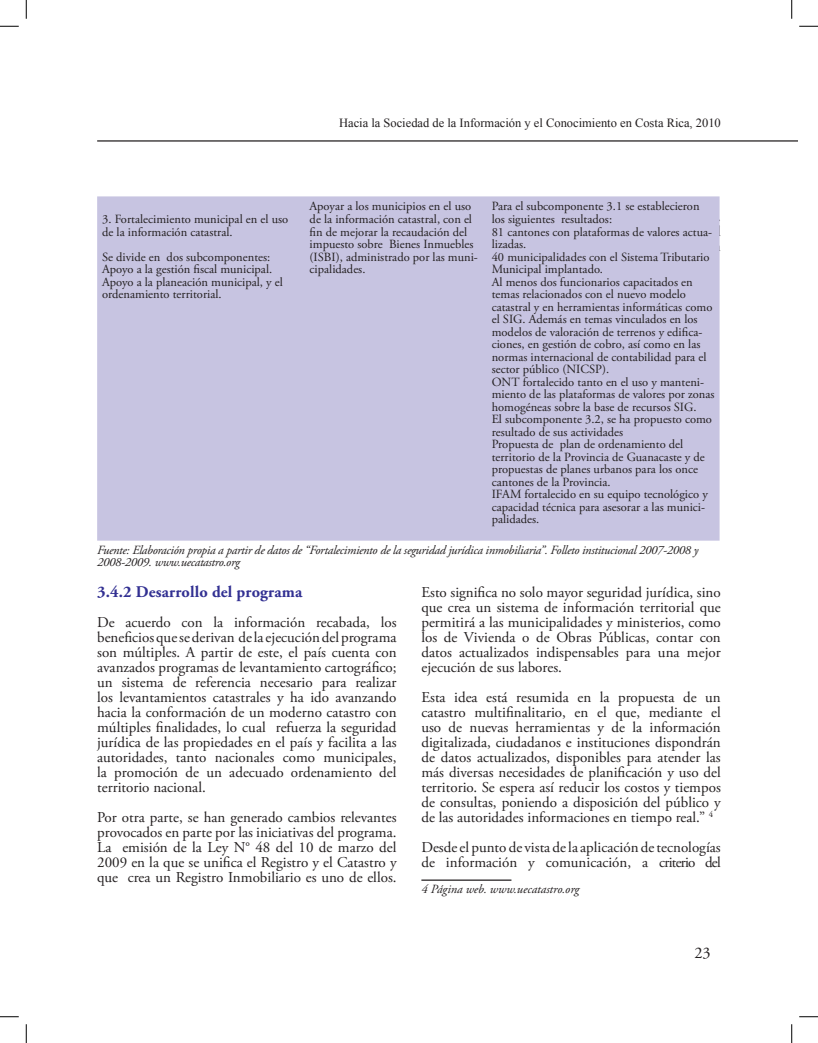
<style>
.page{position:relative;width:818px;height:1043px;background:#fff}
.page>*{position:absolute;margin:0;border:0;box-sizing:border-box;transform-origin:0 0}
.t1{font:700 16.25px "Adobe Garamond Pro";letter-spacing:.01em;color:#323092}
.t2{font:16.25px "Adobe Garamond Pro";color:#231f20}
.t3{font:15px/15px "Adobe Garamond Pro";color:#231f20;text-align:justify}
.t4{font:12.5px/12.5px "Adobe Garamond Pro";color:#231f20}
.t5{font:italic 12.5px/12.5px "Adobe Garamond Pro";letter-spacing:-.02em;color:#231f20}
.t6{font:12.5px "Times New Roman";color:#231f20}
.t7{font:italic 12.5px "Adobe Garamond Pro";color:#231f20}
</style>
<div class="page">
<hr style="left:97px;top:140px;width:701px;height:2px;background:#231f20">
<hr style="left:421px;top:879px;width:90px;height:1px;background:#231f20">
<div style="left:97px;top:196px;width:622px;height:344px;background:#c7c4e1"></div>
<svg style="left:0;top:25px;width:19px;height:2px"></svg>
<svg style="left:799px;top:25px;width:19px;height:2px"></svg>
<svg style="left:0;top:1016px;width:19px;height:1px"></svg>
<svg style="left:799px;top:1016px;width:19px;height:1px"></svg>
<svg style="left:25px;top:0;width:2px;height:19px"></svg>
<svg style="left:25px;top:1024px;width:2px;height:18px"></svg>
<svg style="left:791px;top:0;width:1px;height:19px"></svg>
<svg style="left:791px;top:1024px;width:1px;height:18px"></svg>
<p class="t6" style="left:339px;top:114px;width:383px">Hacia la Sociedad de la Información y el Conocimiento en Costa Rica, 2010</p>
<p class="t4" style="left:102px;top:213px;width:187px">3. Fortalecimiento municipal en el uso de la información catastral.</p>
<p class="t4" style="left:102px;top:251px;width:182px">Se divide en dos subcomponentes:<br>Apoyo a la gestión fiscal municipal.<br>Apoyo a la planeación municipal, y el ordenamiento territorial.</p>
<p class="t4" style="left:309px;top:201px;width:170px">Apoyar a los municipios en el uso de la información catastral, con el fin de mejorar la recaudación del impuesto sobre Bienes Inmuebles (ISBI), administrado por las muni&shy;cipalidades.</p>
<p class="t4" style="left:491px;top:201px;width:224px">Para el subcomponente 3.1 se establecieron los siguientes resultados:<br>81 cantones con plataformas de valores actua&shy;lizadas.<br>40 municipalidades con el Sistema Tributario Municipal implantado.<br>Al menos dos funcionarios capacitados en temas relacionados con el nuevo modelo catastral y en herramientas informáticas como el SIG. Además en temas vinculados en los modelos de valoración de terrenos y edifica&shy;ciones, en gestión de cobro, así como en las normas internacional de contabilidad para el sector público (NICSP).<br>ONT fortalecido tanto en el uso y manteni&shy;miento de las plataformas de valores por zonas homogéneas sobre la base de recursos SIG.<br>El subcomponente 3.2, se ha propuesto como resultado de sus actividades<br>Propuesta de plan de ordenamiento del territorio de la Provincia de Guanacaste y de propuestas de planes urbanos para los once cantones de la Provincia.<br>IFAM fortalecido en su equipo tecnológico y capacidad técnica para asesorar a las munici&shy;palidades.</p>
<p class="t3" style="left:421px;top:210px;width:301px">y constituye un avance importante para el país.<br>Ambas organizaciones, que otrora actuaban legal</p>
<p class="t3" style="left:421px;top:255px;width:183px">cónsonas, “Pero la nueva ley no</p>
<p class="t5" style="left:97px;top:543px;width:602px">Fuente: Elaboración propia a partir de datos de “Fortalecimiento de la seguridad jurídica inmobiliaria”. Folleto institucional 2007-2008 y<br>2008-2009. www.uecatastro.org</p>
<p class="t1" style="left:97px;top:582px;width:206px">3.4.2 Desarrollo del programa</p>
<p class="t3" style="left:97px;top:615px;width:301px">De acuerdo con la información recabada, los beneficios que se derivan de la ejecución del programa son múltiples. A partir de este, el país cuenta con avanzados programas de levantamiento cartográfico; un sistema de referencia necesario para realizar los levantamientos catastrales y ha ido avanzando hacia la conformación de un moderno catastro con múltiples finalidades, lo cual refuerza la seguridad jurídica de las propiedades en el país y facilita a las autoridades, tanto nacionales como municipales, la promoción de un adecuado ordenamiento del territorio nacional.</p>
<p class="t3" style="left:97px;top:810px;width:301px">Por otra parte, se han generado cambios relevantes provocados en parte por las iniciativas del programa.<br>La emisión de la Ley N° 48 del 10 de marzo del 2009 en la que se unifica el Registro y el Catastro y que crea un Registro Inmobiliario es uno de ellos.</p>
<p class="t3" style="left:421px;top:585px;width:301px">Esto significa no solo mayor seguridad jurídica, sino que crea un sistema de información territorial que permitirá a las municipalidades y ministerios, como los de Vivienda o de Obras Públicas, contar con datos actualizados indispensables para una mejor ejecución de sus labores.</p>
<p class="t3" style="left:421px;top:690px;width:301px">Esta idea está resumida en la propuesta de un catastro multifinalitario, en el que, mediante el uso de nuevas herramientas y de la información digitalizada, ciudadanos e instituciones dispondrán de datos actualizados, disponibles para atender las más diversas necesidades de planificación y uso del territorio. Se espera así reducir los costos y tiempos de consultas, poniendo a disposición del público y de las autoridades informaciones en tiempo real.” <sup>4</sup></p>
<p class="t3" style="left:421px;top:840px;width:301px">Desde el punto de vista de la aplicación de tecnologías de información y comunicación, a criterio del</p>
<p class="t7" style="left:421px;top:881px;width:159px">4 Página web. www.uecatastro.org</p>
<p class="t2" style="left:694px;top:943px;width:18px">23</p>
</div>
